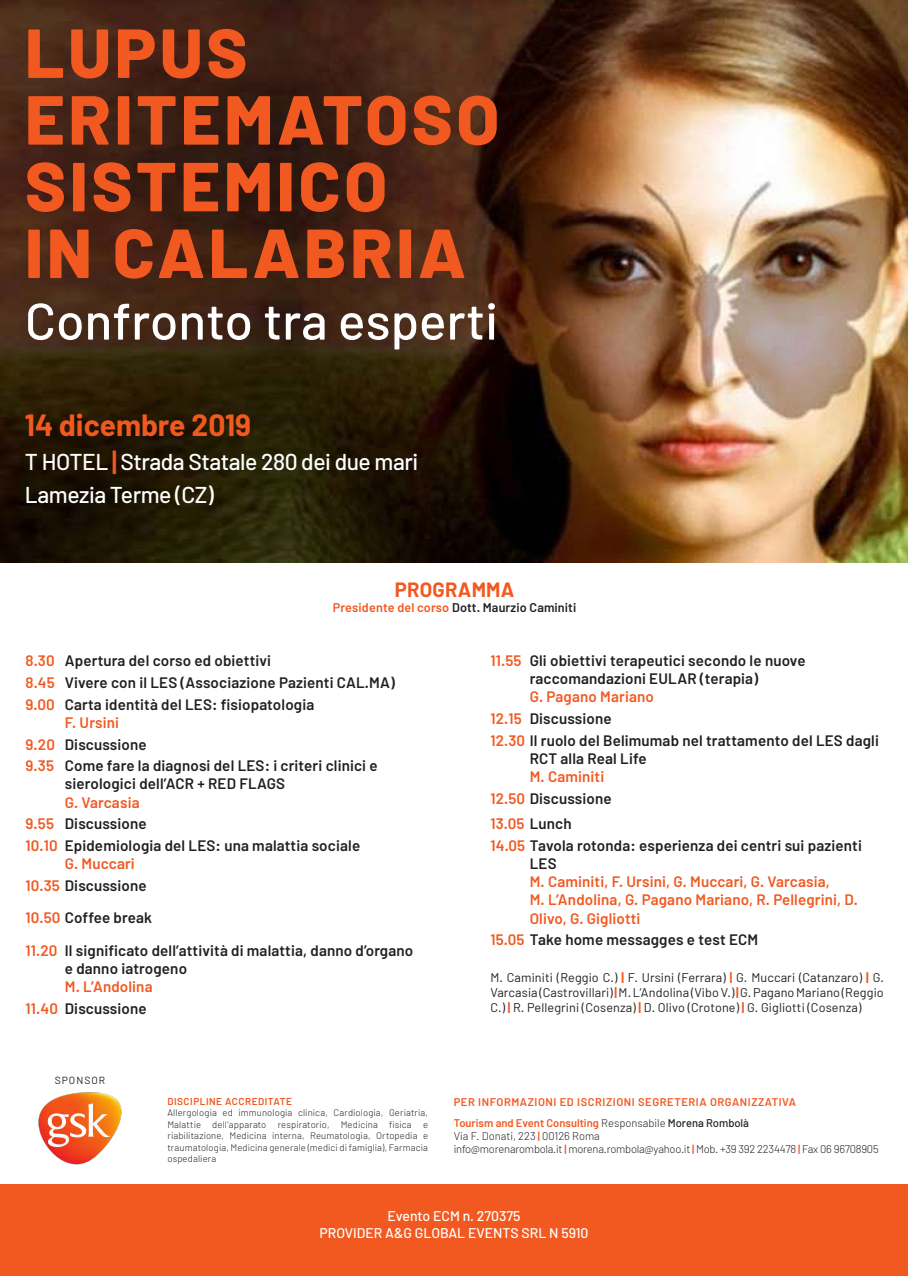
<style>
.page{position:relative;width:908px;height:1276px;background:#fff}
.page>*{position:absolute;margin:0;border:0;box-sizing:border-box;transform-origin:0 0}
.t1{font:800 69.3px/66.7px "Barlow";letter-spacing:.05em;color:#f15921}
.t2{font:500 51.3px "Barlow";color:#fff}
.t3{font:700 30px "Barlow";color:#f15921}
.t4{font:500 22.9px/33.4px "Barlow";letter-spacing:-.02em;color:#fff}
.t5{font:700 20.2px "Barlow";letter-spacing:.01em;color:#f15921}
.t6{font:600 15.1px/21.7px "Barlow";letter-spacing:.01em;color:#231f20}
.t7{font:600 15.1px/21.7px "Barlow";letter-spacing:.01em;color:#f15921}
.t8{font:500 14px/16.8px "Barlow";color:#fff;text-align:center}
.t9{font:12.6px/15.1px "Barlow";letter-spacing:.01em;color:#231f20;text-align:justify}
.t10{font:600 12.6px "Barlow";letter-spacing:.01em;color:#231f20}
.t11{font:300 11.2px/13.4px "Barlow";letter-spacing:-.02em;color:#231f20}
.t12{font:600 11.2px/20.4px "Barlow";letter-spacing:.05em;color:#f15921}
.t13{font:10.3px "Barlow";letter-spacing:.1em;color:#231f20}
.t14{font:600 10px "Barlow";letter-spacing:.05em;color:#f15921}
.t15{font:300 9.5px/11.4px "Barlow";letter-spacing:.01em;color:#231f20;text-align:justify}
.s1{font-weight:700;font-size:27.5px;color:#f15921}
.s2{color:#f15921}
.s3{color:#231f20}
.s4{font-weight:700;color:#f15921}
.s5{font-weight:300;color:#231f20}
.s6{font-weight:500;color:#231f20}
.s7{font-weight:600;color:#f15921}
</style>
<div class="page">
<img style="left:289px;top:0;width:618px;height:562px">
<svg style="left:0;top:0;width:289px;height:562px;background:#351f0f"></svg>
<div style="left:0;top:1184px;width:907px;height:92px;background:#f15921"></div>
<img style="left:38px;top:1092px;width:84px;height:72px">
<h1 class="t1" style="left:25px;top:20px;width:475px">LUPUS<br>ERITEMATOSO<br>SISTEMICO<br>IN CALABRIA</h1>
<h2 class="t2" style="left:25px;top:289px;width:474px">Confronto tra esperti</h2>
<h3 class="t3" style="left:25px;top:407px;width:228px">14 DICEMBRE 2019</h3>
<h3 class="t4" style="left:25px;top:444px;width:45px">T Hotel</h3>
<h3 class="t4" style="left:25px;top:444px;width:394px;text-indent:87px"><span class="s1">|</span> Strada Statale 280 dei due mari<br>Lamezia Terme (CZ)</h3>
<h3 class="t5" style="left:395px;top:577px;width:121px">PROGRAMMA</h3>
<p class="t10" style="left:333px;top:600px;width:245px"><span class="s2">Presidente del corso</span> Dott. Maurzio Caminiti</p>
<p class="t6" style="left:25px;top:649px;width:370px"><span class="s2">8.30</span> Apertura del corso ed obiettivi<br><span class="s2">8.45</span> Vivere con il les (Associazione Pazienti cal.Ma)<br><span class="s2">9.00</span> Carta identità del les: fisiopatologia</p>
<p class="t6" style="left:25px;top:711px;width:353px;text-indent:39px"><span class="s2">F. Ursini<br>9.20</span> Discussione<br><span class="s2">9.35</span> Come fare la diagnosi del les: i criteri clinici e</p>
<p class="t6" style="left:65px;top:773px;width:222px">sierologici dell’acr + red flags</p>
<p class="t6" style="left:25px;top:791px;width:336px;text-indent:39px"><span class="s2">G. Varcasia<br>9.55</span> Discussione<br><span class="s2">10.10</span> Epidemiologia del les: una malattia sociale</p>
<p class="t7" style="left:25px;top:852px;width:123px;text-indent:39px">G. Muccari<br>10.35 <span class="s3">Discussione</span></p>
<p class="t6" style="left:25px;top:901px;width:389px;line-height:32.4px"><span class="s2">10.50</span> Coffee break<br><span class="s2">11.20</span> Il significato dell’attività di malattia, danno d’organo</p>
<p class="t6" style="left:65px;top:957px;width:124px">e danno iatrogeno</p>
<p class="t7" style="left:25px;top:975px;width:129px;text-indent:39px">M. L’Andolina<br>11.40 <span class="s3">Discussione</span></p>
<p class="t13" style="left:55px;top:1073px;width:52px">Sponsor</p>
<p class="t14" style="left:167px;top:1095px;width:126px">Discipline accreditate</p>
<p class="t15" style="left:167px;top:1107px;width:262px">Allergologia ed immunologia clinica, Cardiologia, Geriatria, Malattie dell’apparato respiratorio, Medicina fisica e riabilitazione, Medicina interna, Reumatologia, Ortopedia e traumatologia, Medicina generale (medici di famiglia), Farmacia ospedaliera</p>
<p class="t6" style="left:490px;top:651px;width:316px;line-height:18.2px;text-align:center"><span class="s2">11.55</span> Gli obiettivi terapeutici secondo le nuove raccomandazioni eular (terapia)</p>
<p class="t6" style="left:490px;top:686px;width:390px;text-indent:39px"><span class="s2">G. Pagano Mariano<br>12.15</span> Discussione<br><span class="s2">12.30</span> Il ruolo del Belimumab nel trattamento del les dagli</p>
<p class="t6" style="left:529px;top:747px;width:118px">rct alla Real Life</p>
<p class="t7" style="left:490px;top:765px;width:123px;text-indent:39px">M. Caminiti<br>12.50 <span class="s3">Discussione</span></p>
<p class="t6" style="left:490px;top:812px;width:373px"><span class="s2">13.05</span> Lunch<br><span class="s2">14.05</span> Tavola rotonda: esperienza dei centri sui pazienti</p>
<p class="t6" style="left:529px;top:852px;width:18px">lES</p>
<p class="t7" style="left:529px;top:872px;width:329px;line-height:18.2px">M. Caminiti, F. Ursini, G. Muccari, G. Varcasia,<br>M. L’Andolina, G. Pagano Mariano, R. Pellegrini, D.<br>Olivo, G. Gigliotti</p>
<p class="t6" style="left:490px;top:929px;width:269px"><span class="s2">15.05</span> Take home messagges e test Ecm</p>
<p class="t9" style="left:490px;top:970px;width:395px">M. Caminiti (Reggio C.) <span class="s4">|</span> F. Ursini (Ferrara) <span class="s4">|</span> G. Muccari (Catanzaro) <span class="s4">|</span> G.<br>Varcasia (Castrovillari) <span class="s4">|</span> M. L’Andolina (Vibo V.) <span class="s4">|</span> G. Pagano Mariano (Reggio C.) <span class="s4">|</span> R. Pellegrini (Cosenza) <span class="s4">|</span> D. Olivo (Crotone) <span class="s4">|</span> G. Gigliotti (Cosenza)</p>
<p class="t12" style="left:453px;top:1091px;width:343px">per informazioni ed iscrizioni segreteria organizzativa<br>Tourism and Event Consulting <span class="s5">Responsabile</span> <span class="s6">Morena Rombolà</span></p>
<p class="t11" style="left:453px;top:1129px;width:426px">Via F. Donati, 223 <span class="s7">|</span> 00126 Roma<br>info@morenarombola.it <span class="s7">|</span> morena.rombola@yahoo.it <span class="s7">|</span> Mob. +39 392 2234478 <span class="s7">|</span> Fax 06 96708905</p>
<p class="t8" style="left:319px;top:1207px;width:270px">Evento ECM n. 270375<br>PROVIDER A&amp;G GLOBAL EVENTS SRL N 5910</p>
</div>
